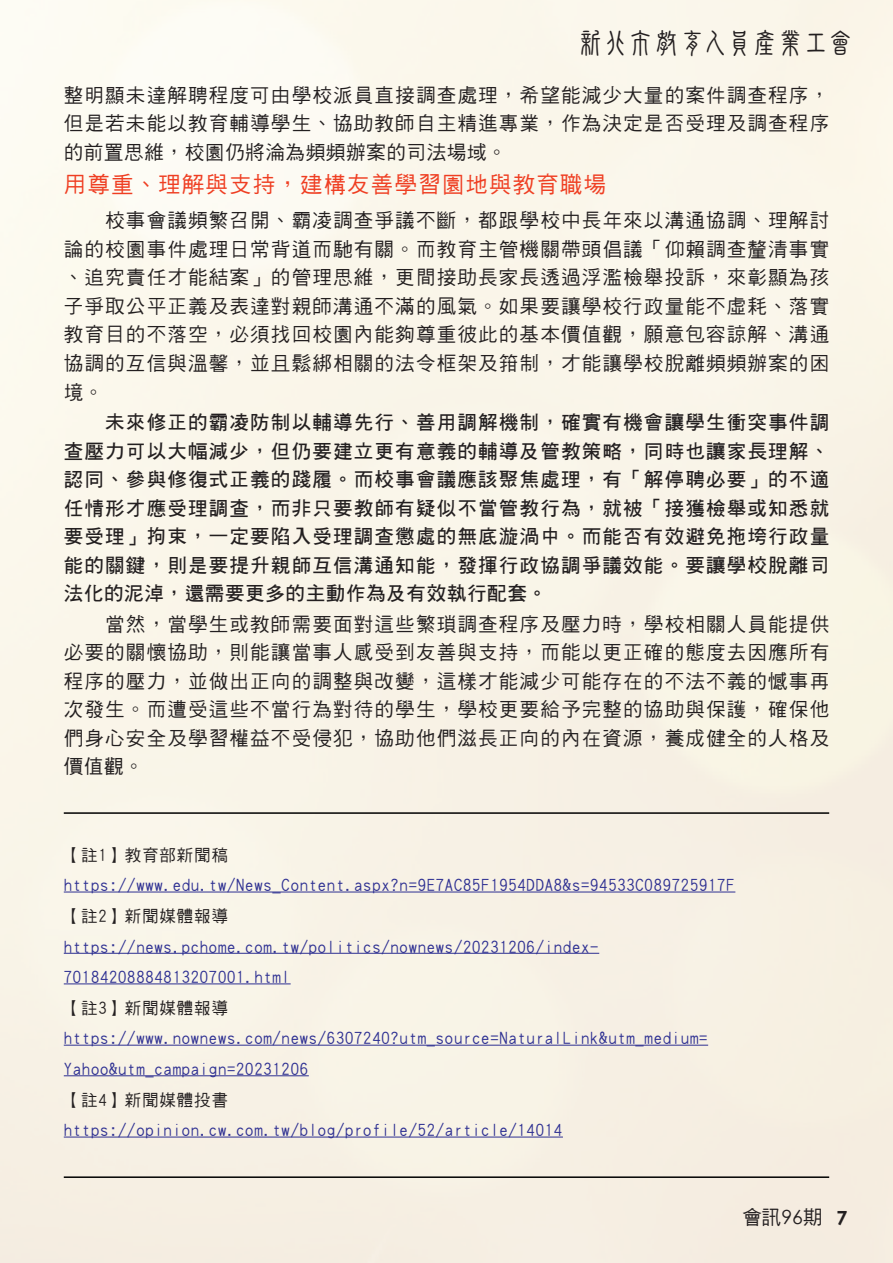
<style>
.page{position:relative;width:893px;height:1263px;background:#fff}
.page>*{position:absolute;margin:0;border:0;box-sizing:border-box;transform-origin:0 0}
.t1{font:30px "DF New Chuan W5 WINP BF";letter-spacing:-.165em;color:#231f20}
.t2{font:22.5px "DF Hei W5 WIN BF";letter-spacing:.05em;color:#ef3e22}
.t3{font:19.5px/28.5px "DF Hei W5 WIN BF";letter-spacing:.06em;color:#231f20;text-align:justify}
.t4{font:19.5px/28.5px "DF Hei W7 WIN BF";letter-spacing:.05em;color:#231f20;text-align:justify}
.t5{font:16.5px/30.6px "DF Hei W5 WIN BF";letter-spacing:.05em;color:#2e3092}
.t6{font:16.5px "DF Hei W5 WIN BF";letter-spacing:.05em;color:#231f20}
.s1{font-family:"Century Gothic"}
.s2{font-family:"Century Gothic";font-weight:700}
</style>
<div class="page">
<hr style="left:64px;top:892px;width:671px;height:1px;background:#2e3092">
<hr style="left:64px;top:953px;width:535px;height:1px;background:#2e3092">
<hr style="left:64px;top:983px;width:227px;height:1px;background:#2e3092">
<hr style="left:64px;top:1045px;width:644px;height:1px;background:#2e3092">
<hr style="left:64px;top:1075px;width:245px;height:1px;background:#2e3092">
<hr style="left:64px;top:1137px;width:499px;height:1px;background:#2e3092">
<hr style="left:64px;top:1176px;width:765px;height:2px;background:#000">
<hr style="left:64px;top:812px;width:765px;height:2px;background:#000">
<h1 class="t1" style="left:575px;top:28px;width:282px">新北市教育人員產業工會</h1>
<p class="t3" style="left:64px;top:81px;width:767px">整明顯未達解聘程度可由學校派員直接調查處理，希望能減少大量的案件調查程序，但是若未能以教育輔導學生、協助教師自主精進專業，作為決定是否受理及調查程序的前置思維，校園仍將淪為頻頻辦案的司法場域。</p>
<p class="t2" style="left:64px;top:173px;width:544px">用尊重、理解與支持，建構友善學習園地與教育職場</p>
<p class="t3" style="left:64px;top:206px;width:767px">　　校事會議頻繁召開、霸凌調查爭議不斷，都跟學校中長年來以溝通協調、理解討論的校園事件處理日常背道而馳有關。而教育主管機關帶頭倡議「仰賴調查釐清事實、追究責任才能結案」的管理思維，更間接助長家長透過浮濫檢舉投訴，來彰顯為孩子爭取公平正義及表達對親師溝通不滿的風氣。如果要讓學校行政量能不虛耗、落實教育目的不落空，必須找回校園內能夠尊重彼此的基本價值觀，願意包容諒解、溝通協調的互信與溫馨，並且鬆綁相關的法令框架及箝制，才能讓學校脫離頻頻辦案的困境。</p>
<p class="t4" style="left:64px;top:408px;width:767px">　　未來修正的霸凌防制以輔導先行、善用調解機制，確實有機會讓學生衝突事件調查壓力可以大幅減少，但仍要建立更有意義的輔導及管教策略，同時也讓家長理解、認同、參與修復式正義的踐履。而校事會議應該聚焦處理，有「解停聘必要」的不適任情形才應受理調查，而非只要教師有疑似不當管教行為，就被「接獲檢舉或知悉就要受理」拘束，一定要陷入受理調查懲處的無底漩渦中。而能否有效避免拖垮行政量能的關鍵，則是要提升親師互信溝通知能，發揮行政協調爭議效能。要讓學校脫離司法化的泥淖，還需要更多的主動作為及有效執行配套。</p>
<p class="t3" style="left:64px;top:610px;width:767px">　　當然，當學生或教師需要面對這些繁瑣調查程序及壓力時，學校相關人員能提供必要的關懷協助，則能讓當事人感受到友善與支持，而能以更正確的態度去因應所有程序的壓力，並做出正向的調整與改變，這樣才能減少可能存在的不法不義的憾事再次發生。而遭受這些不當行為對待的學生，學校更要給予完整的協助與保護，確保他們身心安全及學習權益不受侵犯，協助他們滋長正向的內在資源，養成健全的人格及價值觀。</p>
<p class="t6" style="left:64px;top:846px;width:166px">【註1】教育部新聞稿</p>
<p class="t5" style="left:64px;top:870px;width:672px">https://www.edu.tw/News_Content.aspx?n=9E7AC85F1954DDA8&amp;s=94533C089725917F</p>
<p class="t6" style="left:64px;top:908px;width:166px">【註2】新聞媒體報導</p>
<p class="t5" style="left:64px;top:931px;width:536px">https://news.pchome.com.tw/politics/nownews/20231206/index-<br>70184208884813207001.html</p>
<p class="t6" style="left:64px;top:999px;width:166px">【註3】新聞媒體報導</p>
<p class="t5" style="left:64px;top:1023px;width:645px">https://www.nownews.com/news/6307240?utm_source=NaturalLink&amp;utm_medium=<br>Yahoo&amp;utm_campaign=20231206</p>
<p class="t6" style="left:64px;top:1091px;width:166px">【註4】新聞媒體投書</p>
<p class="t5" style="left:64px;top:1115px;width:500px">https://opinion.cw.com.tw/blog/profile/52/article/14014</p>
<p class="t3" style="left:742px;top:1203px;width:107px">會訊<span class="s1">96</span>期 <span class="s2">7</span></p>
</div>
